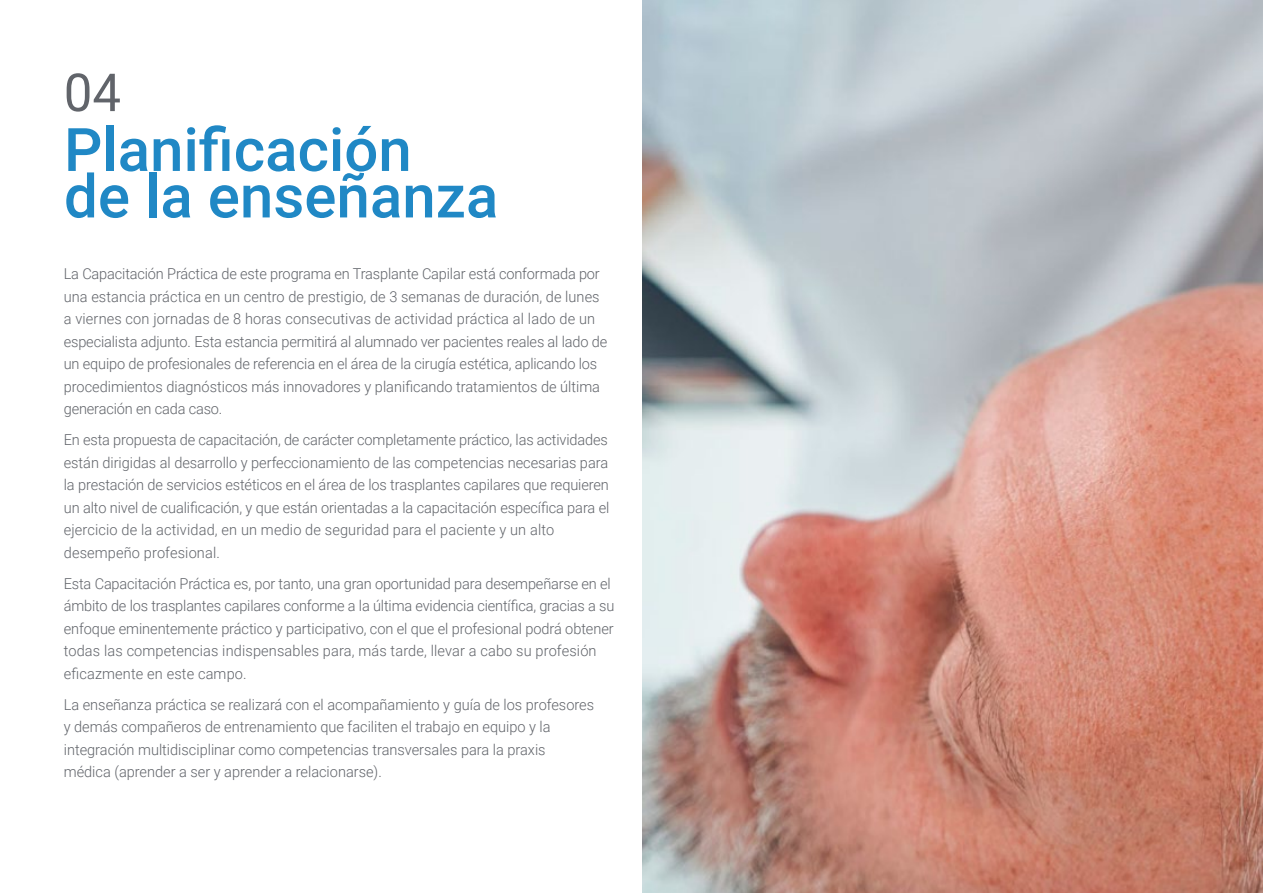
<style>
.page{position:relative;width:1263px;height:893px;background:#fff}
.page>*{position:absolute;margin:0;border:0;box-sizing:border-box;transform-origin:0 0}
.t1{font:500 60px/46.5px "Roboto";color:#2088c5}
.t2{font:52.5px "Roboto";color:#61646a}
.t3{font:300 15px/22.5px "Roboto";letter-spacing:-.005em;color:#61646a}
</style>
<div class="page">
<img style="left:642px;top:0;width:621px;height:893px">
<h2 class="t2" style="left:64px;top:56px;width:59px">04</h2>
<h1 class="t1" style="left:64px;top:124px;width:436px">Planificación<br>de la enseñanza</h1>
<p class="t3" style="left:64px;top:262px;width:545px">La Capacitación Práctica de este programa en Trasplante Capilar está conformada por una estancia práctica en un centro de prestigio, de 3 semanas de duración, de lunes a viernes con jornadas de 8 horas consecutivas de actividad práctica al lado de un especialista adjunto. Esta estancia permitirá al alumnado ver pacientes reales al lado de un equipo de profesionales de referencia en el área de la cirugía estética, aplicando los procedimientos diagnósticos más innovadores y planificando tratamientos de última generación en cada caso.</p>
<p class="t3" style="left:64px;top:428px;width:547px">En esta propuesta de capacitación, de carácter completamente práctico, las actividades están dirigidas al desarrollo y perfeccionamiento de las competencias necesarias para la prestación de servicios estéticos en el área de los trasplantes capilares que requieren un alto nivel de cualificación, y que están orientadas a la capacitación específica para el ejercicio de la actividad, en un medio de seguridad para el paciente y un alto desempeño profesional.</p>
<p class="t3" style="left:64px;top:572px;width:552px">Esta Capacitación Práctica es, por tanto, una gran oportunidad para desempeñarse en el ámbito de los trasplantes capilares conforme a la última evidencia científica, gracias a su enfoque eminentemente práctico y participativo, con el que el profesional podrá obtener todas las competencias indispensables para, más tarde, llevar a cabo su profesión eficazmente en este campo.</p>
<p class="t3" style="left:64px;top:693px;width:532px">La enseñanza práctica se realizará con el acompañamiento y guía de los profesores y demás compañeros de entrenamiento que faciliten el trabajo en equipo y la integración multidisciplinar como competencias transversales para la praxis médica (aprender a ser y aprender a relacionarse).</p>
</div>
